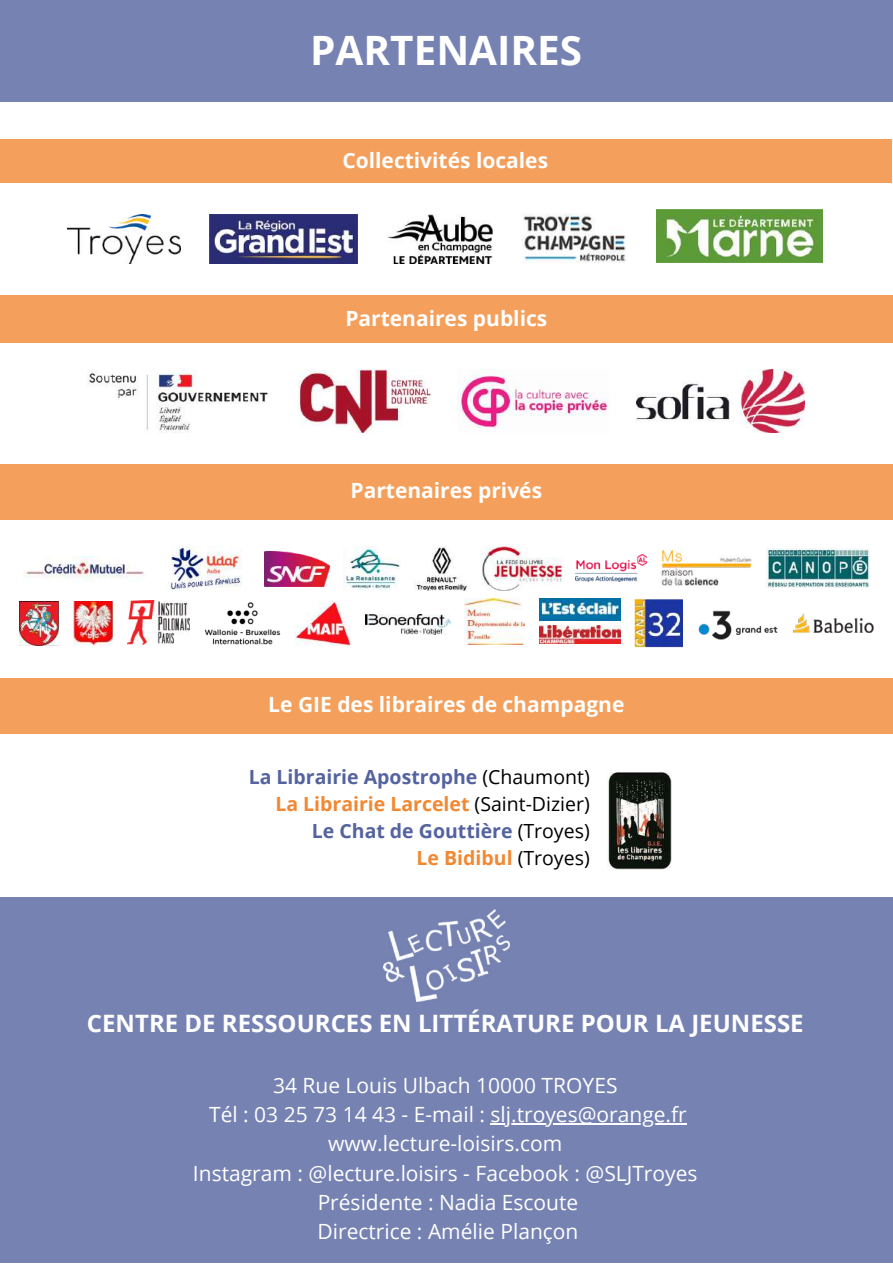
<style>
.page{position:relative;width:893px;height:1264px;background:#fff}
.page>*{position:absolute;margin:0;border:0;box-sizing:border-box;transform-origin:0 0}
.t1{font:700 40.5px "Open Sans";color:#fff}
.t2{font:700 24px "Open Sans";color:#fff}
.t3{font:21px/29.2px "Open Sans";color:#fff;text-align:center}
.t4{font:700 21px "Open Sans";color:#fff}
.t5{font:19.5px/27px "Open Sans";color:#000;text-align:right}
.s1{font-weight:700;color:#54639f}
.s2{font-weight:700;color:#f28832}
</style>
<div class="page">
<div style="left:0;top:678px;width:892px;height:55px;background:#f49f5b"></div>
<div style="left:0;top:897px;width:892px;height:365px;background:#7682b2"></div>
<hr style="left:490px;top:1123px;width:196px;height:1px;background:#fff">
<div style="left:0;top:0;width:892px;height:102px;background:#7682b2"></div>
<div style="left:0;top:295px;width:892px;height:48px;background:#f49f5b"></div>
<img style="left:87px;top:370px;width:184px;height:62px">
<img style="left:299px;top:370px;width:132px;height:62px">
<img style="left:458px;top:371px;width:150px;height:57px">
<img style="left:636px;top:370px;width:168px;height:62px">
<div style="left:0;top:464px;width:892px;height:56px;background:#f49f5b"></div>
<img style="left:23px;top:556px;width:121px;height:25px">
<img style="left:170px;top:547px;width:72px;height:43px">
<img style="left:264px;top:551px;width:65px;height:35px">
<img style="left:344px;top:547px;width:56px;height:43px">
<img style="left:415px;top:547px;width:52px;height:43px">
<img style="left:482px;top:547px;width:79px;height:43px">
<img style="left:575px;top:554px;width:71px;height:27px">
<img style="left:660px;top:548px;width:91px;height:39px">
<img style="left:766px;top:548px;width:103px;height:39px">
<img style="left:20px;top:601px;width:38px;height:44px">
<img style="left:73px;top:601px;width:40px;height:44px">
<img style="left:128px;top:600px;width:62px;height:44px">
<img style="left:295px;top:601px;width:55px;height:44px">
<img style="left:204px;top:602px;width:76px;height:43px">
<img style="left:539px;top:625px;width:81px;height:18px">
<img style="left:539px;top:598px;width:81px;height:22px">
<img style="left:634px;top:599px;width:48px;height:48px">
<img style="left:698px;top:610px;width:80px;height:30px">
<img style="left:793px;top:613px;width:80px;height:19px">
<img style="left:365px;top:615px;width:85px;height:19px">
<img style="left:465px;top:598px;width:59px;height:46px">
<div style="left:0;top:139px;width:891px;height:44px;background:#f49f5b"></div>
<img style="left:68px;top:214px;width:112px;height:50px">
<img style="left:388px;top:214px;width:104px;height:50px">
<img style="left:522px;top:213px;width:104px;height:50px">
<img style="left:656px;top:210px;width:166px;height:53px">
<img style="left:210px;top:214px;width:147px;height:50px">
<img style="left:607px;top:771px;width:64px;height:98px">
<img style="left:383px;top:909px;width:126px;height:92px">
<h1 class="t1" style="left:310px;top:22px;width:273px">PARTENAIRES</h1>
<p class="t4" style="left:342px;top:145px;width:207px">Collectivités locales</p>
<p class="t4" style="left:345px;top:303px;width:203px">Partenaires publics</p>
<p class="t4" style="left:350px;top:476px;width:193px">Partenaires privés</p>
<p class="t4" style="left:268px;top:690px;width:357px">Le GIE des libraires de champagne</p>
<p class="t5" style="left:249px;top:762px;width:342px"><span class="s1">La Librairie Apostrophe</span> (Chaumont)<br><span class="s2">La Librairie Larcelet</span> (Saint-Dizier)<br><span class="s1">Le Chat de Gouttière</span> (Troyes)<br><span class="s2">Le Bidibul</span> (Troyes)</p>
<p class="t2" style="left:87px;top:1006px;width:718px">CENTRE DE RESSOURCES EN LITTÉRATURE POUR LA JEUNESSE</p>
<p class="t3" style="left:193px;top:1070px;width:506px">34 Rue Louis Ulbach 10000 TROYES<br>Tél : 03 25 73 14 43 - E-mail : slj.troyes@orange.fr www.lecture-loisirs.com<br>Instagram : @lecture.loisirs - Facebook : @SLJTroyes Présidente : Nadia Escoute<br>Directrice : Amélie Plançon</p>
</div>
